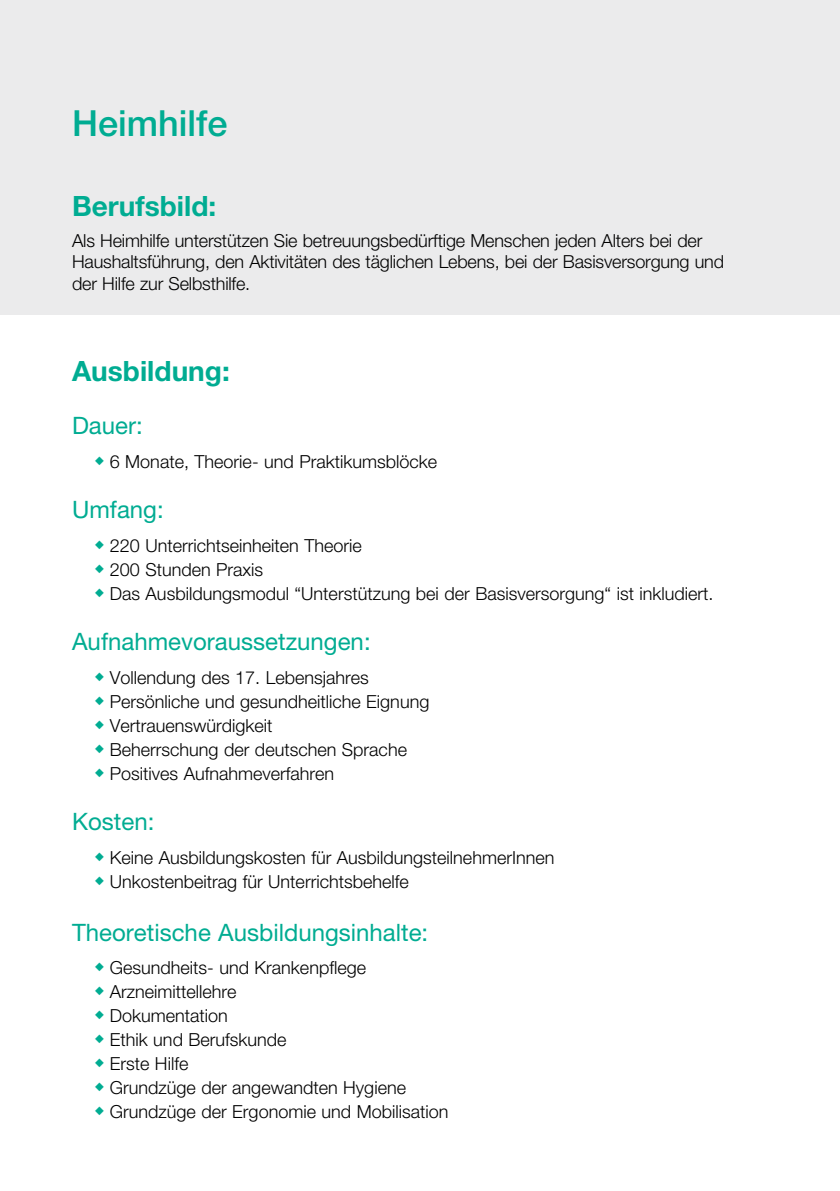
<style>
.page{position:relative;width:840px;height:1191px;background:#fff}
.page>*{position:absolute;margin:0;border:0;box-sizing:border-box;transform-origin:0 0}
.t1{font:500 36px "Helvetica Neue LT Std";color:#00ac92}
.t2{font:700 28px "Helvetica Neue LT Std";color:#00ac92}
.t3{font:24px "Helvetica Neue LT Std";color:#00ac92}
.t4{font:300 18px/21.6px "Helvetica Neue LT Std";color:#000}
</style>
<div class="page">
<div style="left:0;top:0;width:839px;height:315px;background:#ebebec"></div>
<h1 class="t1" style="left:72px;top:102px;width:157px">Heimhilfe</h1>
<h2 class="t2" style="left:72px;top:188px;width:146px">Berufsbild:</h2>
<p class="t4" style="left:72px;top:229px;width:653px">Als Heimhilfe unterstützen Sie betreuungsbedürftige Menschen jeden Alters bei der<br>Haushaltsführung, den Aktivitäten des täglichen Lebens, bei der Basisversorgung und der Hilfe zur Selbsthilfe.</p>
<h2 class="t2" style="left:72px;top:354px;width:159px">Ausbildung:</h2>
<h3 class="t3" style="left:72px;top:411px;width:72px">Dauer:</h3>
<p class="t4" style="left:95px;top:450px;width:344px"><sup>◆</sup> 6 Monate, Theorie- und Praktikumsblöcke</p>
<h3 class="t3" style="left:72px;top:495px;width:93px">Umfang:</h3>
<p class="t4" style="left:95px;top:534px;width:268px"><sup>◆</sup> 220 Unterrichtseinheiten Theorie</p>
<p class="t4" style="left:95px;top:558px;width:170px"><sup>◆</sup> 200 Stunden Praxis</p>
<p class="t4" style="left:95px;top:582px;width:620px"><sup>◆</sup> Das Ausbildungsmodul “Unterstützung bei der Basisversorgung“ ist inkludiert.</p>
<h3 class="t3" style="left:72px;top:627px;width:300px">Aufnahmevoraussetzungen:</h3>
<p class="t4" style="left:95px;top:666px;width:275px"><sup>◆</sup> Vollendung des 17. Lebensjahres</p>
<p class="t4" style="left:95px;top:690px;width:336px"><sup>◆</sup> Persönliche und gesundheitliche Eignung</p>
<p class="t4" style="left:95px;top:714px;width:179px"><sup>◆</sup> Vertrauenswürdigkeit</p>
<p class="t4" style="left:95px;top:738px;width:313px"><sup>◆</sup> Beherrschung der deutschen Sprache</p>
<p class="t4" style="left:95px;top:762px;width:241px"><sup>◆</sup> Positives Aufnahmeverfahren</p>
<h3 class="t3" style="left:72px;top:807px;width:84px">Kosten:</h3>
<p class="t4" style="left:95px;top:846px;width:461px"><sup>◆</sup> Keine Ausbildungskosten für AusbildungsteilnehmerInnen</p>
<p class="t4" style="left:95px;top:870px;width:315px"><sup>◆</sup> Unkostenbeitrag für Unterrichtsbehelfe</p>
<h3 class="t3" style="left:72px;top:917px;width:357px">Theoretische Ausbildungsinhalte:</h3>
<p class="t4" style="left:95px;top:956px;width:272px"><sup>◆</sup> Gesundheits- und Krankenpflege</p>
<p class="t4" style="left:95px;top:980px;width:143px"><sup>◆</sup> Arzneimittellehre</p>
<p class="t4" style="left:95px;top:1004px;width:134px"><sup>◆</sup> Dokumentation</p>
<p class="t4" style="left:95px;top:1028px;width:193px"><sup>◆</sup> Ethik und Berufskunde</p>
<p class="t4" style="left:95px;top:1052px;width:95px"><sup>◆</sup> Erste Hilfe</p>
<p class="t4" style="left:95px;top:1076px;width:312px"><sup>◆</sup> Grundzüge der angewandten Hygiene</p>
<p class="t4" style="left:95px;top:1100px;width:355px"><sup>◆</sup> Grundzüge der Ergonomie und Mobilisation</p>
</div>
